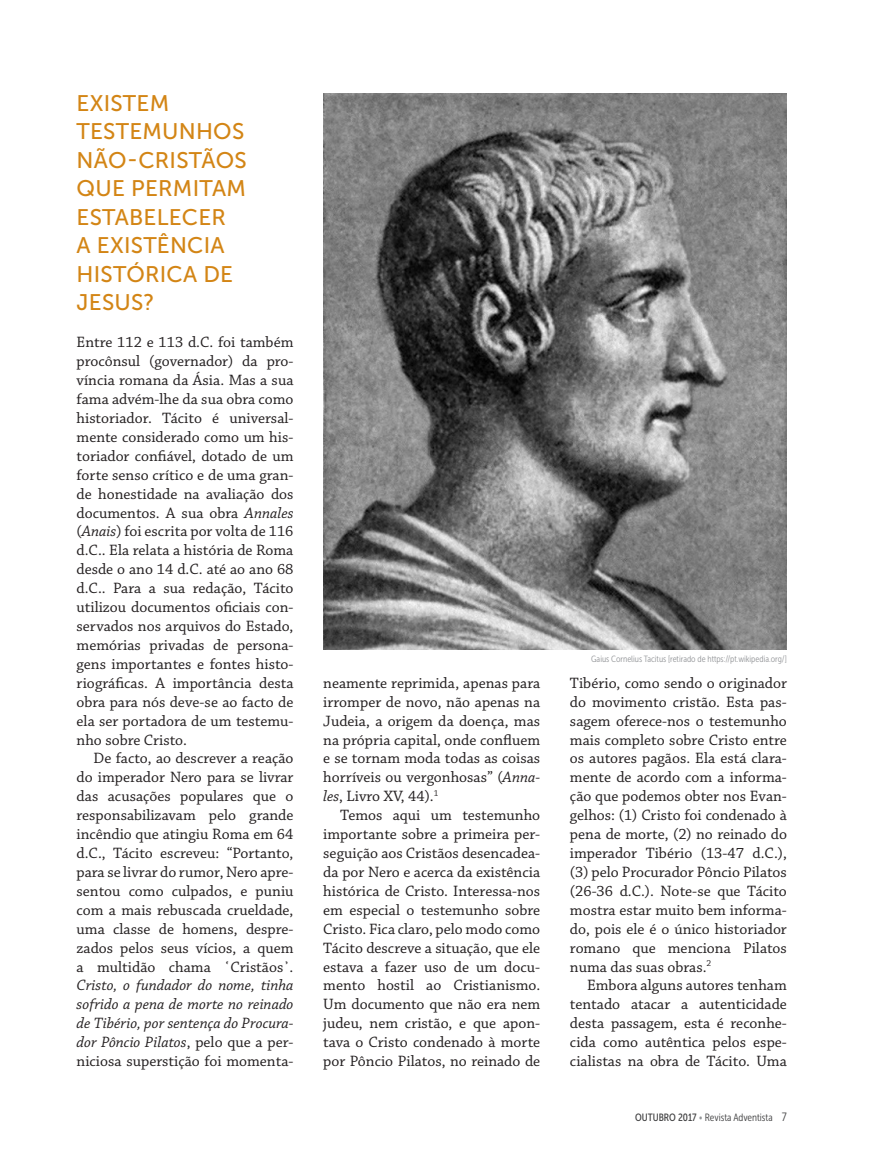
<style>
.page{position:relative;width:872px;height:1149px;background:#fff}
.page>*{position:absolute;margin:0;border:0;box-sizing:border-box;transform-origin:0 0}
.highlights_artigo{font:22.5px/28.5px "Museo Sans 500";letter-spacing:.01em;color:#d38515}
.texto_corpo_10_5pt{font:15.75px/18.9px "Chaparral Pro";color:#231f20;text-align:justify}
.t1{font:10.5px "Museo Sans Cond 300";color:#3e3e3f}
.t2{font:9px "Museo Sans Cond 300";color:#939598}
.s1{font-style:italic}
.s2{font-family:"Minion Pro"}
.s3{font-family:"Museo Sans Cond 500"}
.s4{color:#939598}
.s5{font-size:12px}
</style>
<div class="page">
<img style="left:323px;top:93px;width:464px;height:556px">
<p class="highlights_artigo" style="left:77px;top:89px;width:172px">EXISTEM<br>TESTEMUNHOS<br>NÃO-CRISTÃOS<br>QUE PERMITAM<br>ESTABELECER<br>A EXISTÊNCIA<br>HISTÓRICA DE<br>JESUS?</p>
<p class="texto_corpo_10_5pt" style="left:77px;top:333px;width:218px">Entre 112 e 113 d.C. foi também procônsul (governador) da pro&shy;víncia romana da Ásia. Mas a sua fama advém-lhe da sua obra como historiador. Tácito é universal&shy;mente considerado como um his&shy;toriador confiável, dotado de um forte senso crítico e de uma gran&shy;de honestidade na avaliação dos documentos. A sua obra <span class="s1">Annales </span>(<span class="s1">Anais</span>) foi escrita por volta de 116 d.C.. Ela relata a história de Roma desde o ano 14 d.C. até ao ano 68 d.C.. Para a sua redação, Tácito utilizou documentos oficiais con&shy;servados nos arquivos do Estado, memórias privadas de persona&shy;gens importantes e fontes histo&shy;riográficas. A importância desta obra para nós deve-se ao facto de ela ser portadora de um testemu&shy;nho sobre Cristo.</p>
<p class="texto_corpo_10_5pt" style="left:77px;top:749px;width:218px;text-indent:17px">De facto, ao descrever a reação do imperador Nero para se livrar das acusações populares que o responsabilizavam pelo grande incêndio que atingiu Roma em 64 d.C., Tácito escreveu: “Portanto, para se livrar do rumor, Nero apre&shy;sentou como culpados, e puniu com a mais rebuscada crueldade, uma classe de homens, despre&shy;zados pelos seus vícios, a quem a multidão chama <span class="s2">῾</span>Cristãos<span class="s2">᾿</span>.<br><span class="s1">Cristo, o fundador do nome, tinha sofrido a pena de morte no reinado de Tibério, por sentença do Procura&shy;dor Pôncio Pilatos</span>, pelo que a per&shy;niciosa superstição foi momenta-</p>
<p class="texto_corpo_10_5pt" style="left:323px;top:673px;width:218px">neamente reprimida, apenas para irromper de novo, não apenas na Judeia, a origem da doença, mas na própria capital, onde confluem e se tornam moda todas as coisas horríveis ou vergonhosas” (<span class="s1">Anna&shy;les</span>, Livro XV, 44).<sup>1</sup></p>
<p class="texto_corpo_10_5pt" style="left:323px;top:806px;width:218px;text-indent:17px">Temos aqui um testemunho importante sobre a primeira per&shy;seguição aos Cristãos desencadea&shy;da por Nero e acerca da existência histórica de Cristo. Interessa-nos em especial o testemunho sobre Cristo. Fica claro, pelo modo como Tácito descreve a situação, que ele estava a fazer uso de um docu&shy;mento hostil ao Cristianismo.<br>Um documento que não era nem judeu, nem cristão, e que apon&shy;tava o Cristo condenado à morte por Pôncio Pilatos, no reinado de</p>
<p class="t2" style="left:591px;top:654px;width:197px">Gaius Cornelius Tacitus [retirado de https://pt.wikipedia.org/]</p>
<p class="texto_corpo_10_5pt" style="left:570px;top:673px;width:218px">Tibério, como sendo o originador do movimento cristão. Esta pas&shy;sagem oferece-nos o testemunho mais completo sobre Cristo entre os autores pagãos. Ela está clara&shy;mente de acordo com a informa&shy;ção que podemos obter nos Evan&shy;gelhos: (1) Cristo foi condenado à pena de morte, (2) no reinado do imperador Tibério (13-47 d.C.), (3) pelo Procurador Pôncio Pilatos (26-36 d.C.). Note-se que Tácito mostra estar muito bem informa&shy;do, pois ele é o único historiador romano que menciona Pilatos numa das suas obras.<sup>2</sup></p>
<p class="texto_corpo_10_5pt" style="left:570px;top:976px;width:218px;text-indent:17px">Embora alguns autores tenham tentado atacar a autenticidade desta passagem, esta é reconhe&shy;cida como autêntica pelos espe&shy;cialistas na obra de Tácito. Uma</p>
<p class="t1" style="left:635px;top:1111px;width:153px"><span class="s3">OUTUBRO 2017</span> <span class="s4">•</span> Revista Adventista <span class="s5">7</span></p>
</div>
